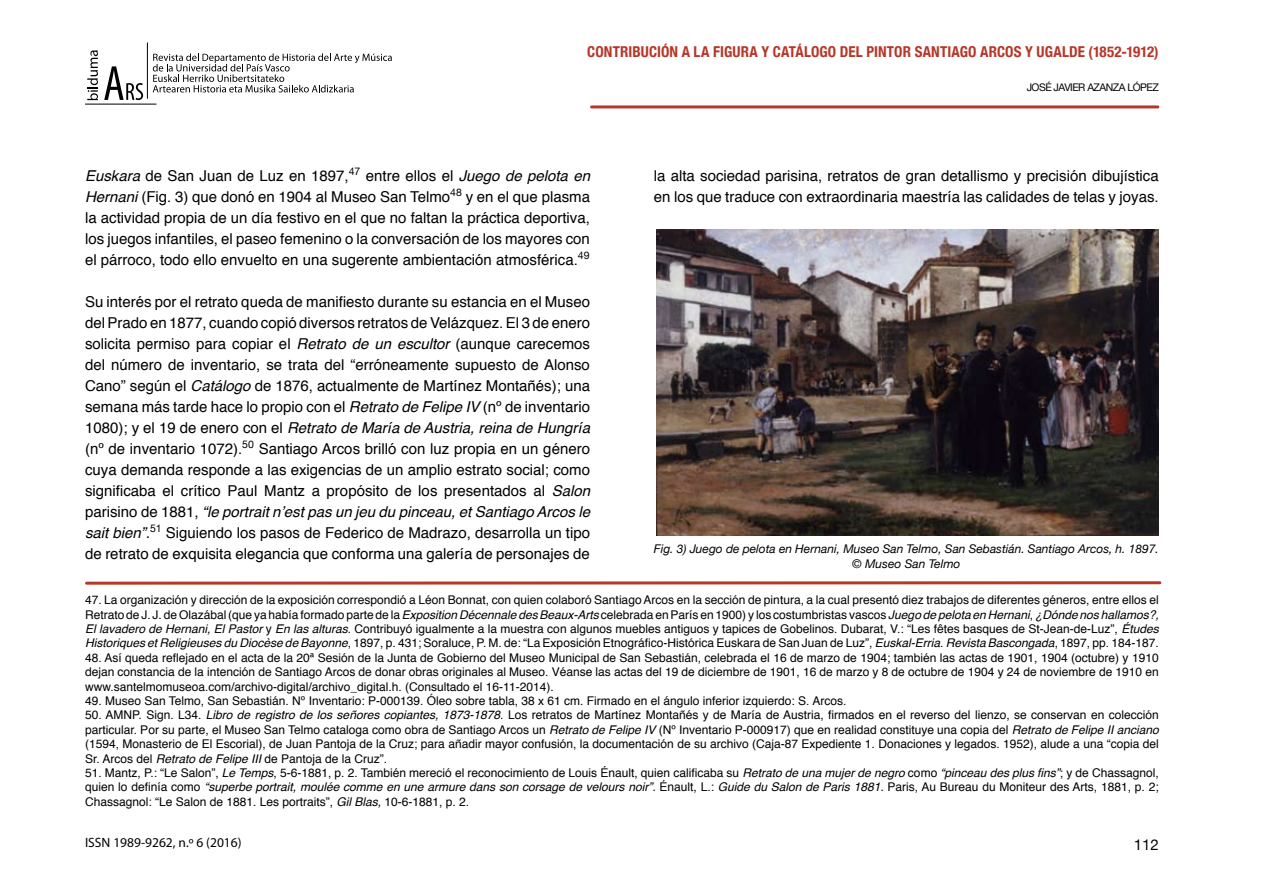
<style>
.page{position:relative;width:1263px;height:893px;background:#fff}
.page>*{position:absolute;margin:0;border:0;box-sizing:border-box;transform-origin:0 0}
.t1{font:15px/21px "Helvetica";color:#000;text-align:justify}
.t2{font:700 condensed 15px "Helvetica Neue";letter-spacing:.01em;color:#b63729}
.t3{font:15px "Helvetica Neue";color:#000}
.t4{font:13.5px "Myriad Pro";color:#000}
.t5{font:12px/14.4px "Helvetica";color:#000;text-align:justify}
.t6{font:italic 12px/14.4px "Helvetica Neue";color:#000;text-align:center}
.t7{font:10.5px "Helvetica Neue";letter-spacing:-.05em;color:#000}
.s1{font-style:italic}
</style>
<div class="page">
<svg style="left:104px;top:66px;width:39px;height:34px"></svg>
<svg style="left:87px;top:50px;width:11px;height:50px"></svg>
<hr style="left:85px;top:104px;width:71px;height:1px;background:#000">
<svg style="left:153px;top:53px;width:239px;height:39px"></svg>
<hr style="left:147px;top:43px;width:1px;height:56px;background:#000">
<hr style="left:591px;top:105px;width:567px;height:3px;background:#b53829">
<svg style="left:87px;top:581px;width:1073px;height:4px;background:#c7695d"></svg>
<img style="left:657px;top:230px;width:502px;height:305px">
<p class="t2" style="left:587px;top:43px;width:573px">CONTRIBUCIÓN A LA FIGURA Y CATÁLOGO DEL PINTOR SANTIAGO ARCOS Y UGALDE (1852-1912)</p>
<p class="t7" style="left:1027px;top:81px;width:134px">JOSÉ JAVIER AZANZA LÓPEZ</p>
<p class="t1" style="left:85px;top:166px;width:506px"><span class="s1">Euskara</span> de San Juan de Luz en 1897,<sup>47</sup> entre ellos el <span class="s1">Juego de pelota en Hernani</span> (Fig. 3) que donó en 1904 al Museo San Telmo<sup>48</sup> y en el que plasma la actividad propia de un día festivo en el que no faltan la práctica deportiva, los juegos infantiles, el paseo femenino o la conversación de los mayores con el párroco, todo ello envuelto en una sugerente ambientación atmosférica.<sup>49</sup></p>
<p class="t1" style="left:85px;top:292px;width:506px">Su interés por el retrato queda de manifiesto durante su estancia en el Museo del Prado en 1877, cuando copió diversos retratos de Velázquez. El 3 de enero solicita permiso para copiar el <span class="s1">Retrato de un escultor</span> (aunque carecemos del número de inventario, se trata del “erróneamente supuesto de Alonso Cano” según el <span class="s1">Catálogo</span> de 1876, actualmente de Martínez Montañés); una semana más tarde hace lo propio con el <span class="s1">Retrato de Felipe IV</span> (nº de inventario 1080); y el 19 de enero con el <span class="s1">Retrato de María de Austria, reina de Hungría </span>(nº de inventario 1072).<sup>50</sup> Santiago Arcos brilló con luz propia en un género cuya demanda responde a las exigencias de un amplio estrato social; como significaba el crítico Paul Mantz a propósito de los presentados al <span class="s1">Salon </span>parisino de 1881, <span class="s1">“le portrait n’est pas un jeu du pinceau, et Santiago Arcos le sait bien”.</span><sup>51</sup> Siguiendo los pasos de Federico de Madrazo, desarrolla un tipo de retrato de exquisita elegancia que conforma una galería de personajes de</p>
<p class="t5" style="left:85px;top:593px;width:1075px">47. La organización y dirección de la exposición correspondió a Léon Bonnat, con quien colaboró Santiago Arcos en la sección de pintura, a la cual presentó diez trabajos de diferentes géneros, entre ellos el Retrato de J. J. de Olazábal (que ya había formado parte de la <span class="s1">Exposition Décennale des Beaux-Arts</span> celebrada en París en 1900) y los costumbristas vascos <span class="s1">Juego de pelota en Hernani</span>, <span class="s1">¿Dónde nos hallamos?, El lavadero de Hernani, El Pastor</span> y <span class="s1">En las alturas</span>. Contribuyó igualmente a la muestra con algunos muebles antiguos y tapices de Gobelinos. Dubarat, V.: “Les fêtes basques de St-Jean-de-Luz”, <span class="s1">Études Historiques et Religieuses du Diocèse de Bayonne</span>, 1897, p. 431; Soraluce, P. M. de: “La Exposición Etnográfico-Histórica Euskara de San Juan de Luz”, <span class="s1">Euskal-Erria</span>. <span class="s1">Revista Bascongada</span>, 1897, pp. 184-187.</p>
<p class="t5" style="left:85px;top:651px;width:1075px">48. Así queda reflejado en el acta de la 20ª Sesión de la Junta de Gobierno del Museo Municipal de San Sebastián, celebrada el 16 de marzo de 1904; también las actas de 1901, 1904 (octubre) y 1910 dejan constancia de la intención de Santiago Arcos de donar obras originales al Museo. Véanse las actas del 19 de diciembre de 1901, 16 de marzo y 8 de octubre de 1904 y 24 de noviembre de 1910 en www.santelmomuseoa.com/archivo-digital/archivo_digital.h. (Consultado el 16-11-2014).</p>
<p class="t5" style="left:85px;top:694px;width:763px">49. Museo San Telmo, San Sebastián. Nº Inventario: P-000139. Óleo sobre tabla, 38 x 61 cm. Firmado en el ángulo inferior izquierdo: S. Arcos.</p>
<p class="t5" style="left:85px;top:708px;width:1075px">50. AMNP. Sign. L34. <span class="s1">Libro de registro de los señores copiantes, 1873-1878</span>. Los retratos de Martínez Montañés y de María de Austria, firmados en el reverso del lienzo, se conservan en colección particular. Por su parte, el Museo San Telmo cataloga como obra de Santiago Arcos un <span class="s1">Retrato de Felipe IV</span> (Nº Inventario P-000917) que en realidad constituye una copia del <span class="s1">Retrato de Felipe II anciano </span>(1594, Monasterio de El Escorial), de Juan Pantoja de la Cruz; para añadir mayor confusión, la documentación de su archivo (Caja-87 Expediente 1. Donaciones y legados. 1952), alude a una “copia del Sr. Arcos del <span class="s1">Retrato de Felipe III</span> de Pantoja de la Cruz”.</p>
<p class="t5" style="left:85px;top:766px;width:1075px">51. Mantz, P.: “Le Salon”, <span class="s1">Le Temps</span>, 5-6-1881, p. 2. También mereció el reconocimiento de Louis Énault, quien calificaba su <span class="s1">Retrato de una mujer de negro</span> como <span class="s1">“pinceau des plus fins”</span>; y de Chassagnol, quien lo definía como <span class="s1">“superbe portrait, moulée comme en une armure dans son corsage de velours noir”.</span> Énault, L.: <span class="s1">Guide du Salon de Paris 1881.</span> Paris, Au Bureau du Moniteur des Arts, 1881, p. 2; Chassagnol: “Le Salon de 1881. Les portraits”, <span class="s1">Gil Blas,</span> 10-6-1881, p. 2.</p>
<p class="t1" style="left:654px;top:166px;width:506px">la alta sociedad parisina, retratos de gran detallismo y precisión dibujística en los que traduce con extraordinaria maestría las calidades de telas y joyas.</p>
<p class="t6" style="left:654px;top:541px;width:506px">Fig. 3) Juego de pelota en Hernani, Museo San Telmo, San Sebastián. Santiago Arcos, h. 1897. © Museo San Telmo</p>
<p class="t4" style="left:85px;top:835px;width:158px">ISSN 1989-9262, n.º 6 (2016)</p>
<p class="t3" style="left:1134px;top:836px;width:27px">112</p>
</div>
